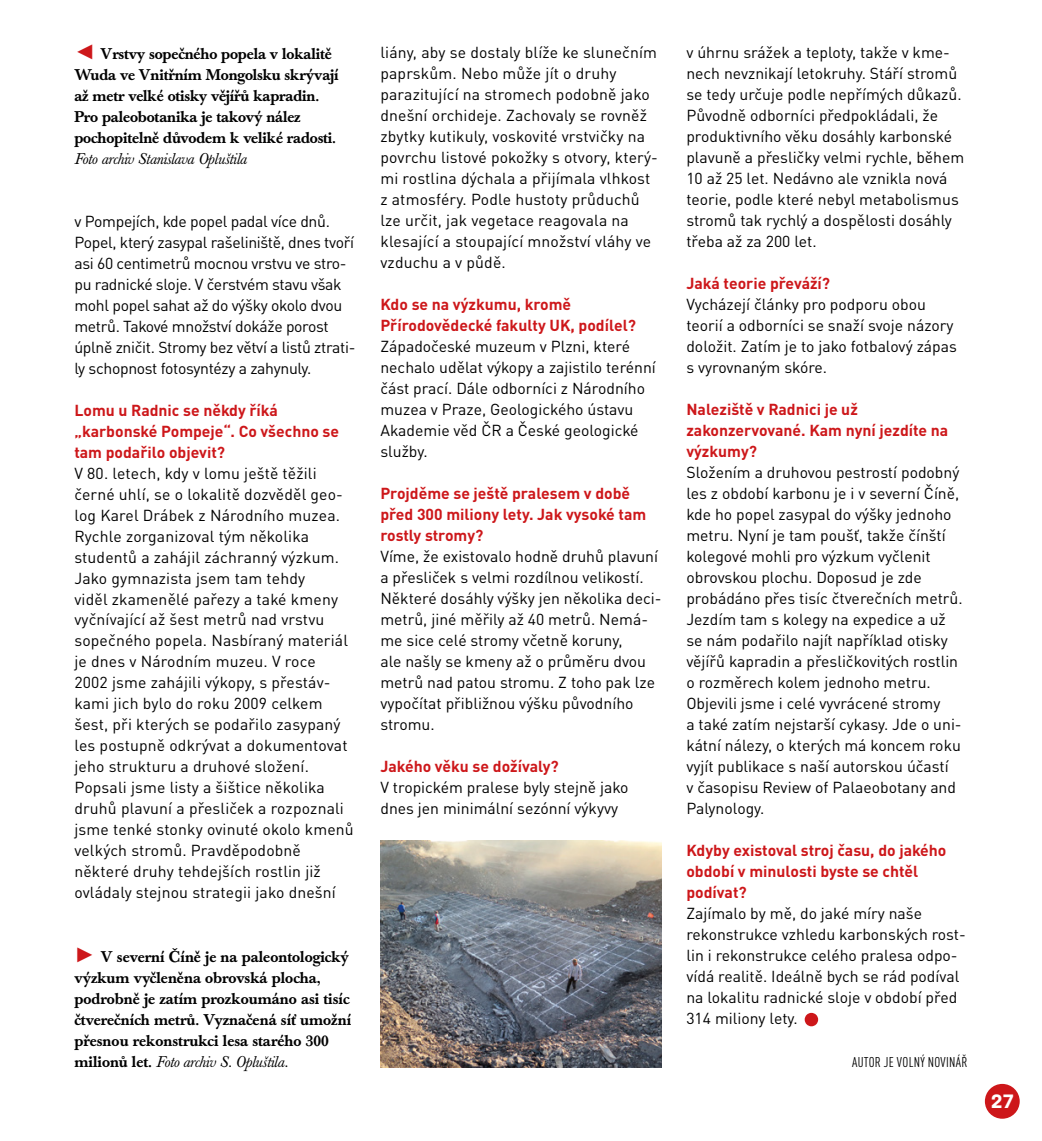
<style>
.page{position:relative;width:1042px;height:1141px;background:#fff}
.page>*{position:absolute;margin:0;border:0;box-sizing:border-box;transform-origin:0 0}
.t1{font:54.25px "Arial";color:#cd171a}
.t2{font:700 19.25px "Nudista";color:#fff}
.t3{font:15.75px/21px "DIN Pro";color:#000}
.t4{font:700 15.75px/21px "DIN Pro";color:#cd171a}
.t5{font:15.75px/21px "DIN Pro";letter-spacing:-.02em;color:#000}
.t6{font:500 15.4px/21px "Baskerville Book Pro";color:#000}
.t7{font:italic 15.4px "Baskerville Book Pro";letter-spacing:-.005em;color:#000}
.t8{font:condensed 14px "DIN Pro";letter-spacing:.02em;color:#000}
.s1{font-family:"Arial";font-weight:400;font-size:21px;color:#cd171a}
.s2{font-weight:400;font-style:italic}
</style>
<div class="page">
<img style="left:380px;top:840px;width:281px;height:227px">
<div style="left:985px;top:1084px;width:34px;height:35px;background:#cd171a;border-radius:50%"></div>
<p class="t6" style="left:74px;top:43px;width:266px"><span class="s1">◄</span> Vrstvy sopečného popela v lokalitě Wuda ve Vnitřním Mongolsku skrývají až metr velké otisky vějířů kapradin.<br>Pro paleobotanika je takový nález pochopitelně důvodem k veliké radosti.</p>
<p class="t7" style="left:74px;top:148px;width:174px">Foto archiv Stanislava Opluštila</p>
<p class="t5" style="left:74px;top:209px;width:283px">v Pompejích, kde popel padal více dnů.<br>Popel, který zasypal rašeliniště, dnes tvoří asi 60 centimetrů mocnou vrstvu ve stro&shy;pu radnické sloje. V čerstvém stavu však mohl popel sahat až do výšky okolo dvou metrů. Takové množství dokáže porost úplně zničit. Stromy bez větví a listů ztrati&shy;ly schopnost fotosyntézy a zahynuly.</p>
<p class="t4" style="left:74px;top:397px;width:266px">Lomu u Radnic se někdy říká „karbonské Pompeje“. Co všechno se tam podařilo objevit?</p>
<p class="t3" style="left:74px;top:461px;width:281px">V 80. letech, kdy v lomu ještě těžili černé uhlí, se o lokalitě dozvěděl geo&shy;log Karel Drábek z Národního muzea.<br>Rychle zorganizoval tým několika studentů a zahájil záchranný výzkum.<br>Jako gymnazista jsem tam tehdy<br>viděl zkamenělé pařezy a také kmeny vyčnívající až šest metrů nad vrstvu sopečného popela. Nasbíraný materiál je dnes v Národním muzeu. V roce<br>2002 jsme zahájili výkopy, s přestáv&shy;kami jich bylo do roku 2009 celkem šest, při kterých se podařilo zasypaný les postupně odkrývat a dokumentovat jeho strukturu a druhové složení.<br>Popsali jsme listy a šištice několika druhů plavuní a přesliček a rozpoznali jsme tenké stonky ovinuté okolo kmenů velkých stromů. Pravděpodobně některé druhy tehdejších rostlin již ovládaly stejnou strategii jako dnešní</p>
<p class="t6" style="left:74px;top:946px;width:278px"><span class="s1">►</span> V severní Číně je na paleontologický výzkum vyčleněna obrovská plocha, podrobně je zatím prozkoumáno asi tisíc čtverečních metrů. Vyznačená síť umožní přesnou rekonstrukci lesa starého 300 milionů let. <span class="s2">Foto archiv S. Opluštila.</span></p>
<p class="t3" style="left:380px;top:41px;width:279px">liány, aby se dostaly blíže ke slunečním paprskům. Nebo může jít o druhy parazitující na stromech podobně jako dnešní orchideje. Zachovaly se rovněž zbytky kutikuly, voskovité vrstvičky na povrchu listové pokožky s otvory, který&shy;mi rostlina dýchala a přijímala vlhkost z atmosféry. Podle hustoty průduchů lze určit, jak vegetace reagovala na klesající a stoupající množství vláhy ve vzduchu a v půdě.</p>
<p class="t4" style="left:380px;top:292px;width:257px">Kdo se na výzkumu, kromě<br>Přírodovědecké fakulty UK, podílel?</p>
<p class="t3" style="left:380px;top:335px;width:277px">Západočeské muzeum v Plzni, které nechalo udělat výkopy a zajistilo terénní část prací. Dále odborníci z Národního muzea v Praze, Geologického ústavu<br>Akademie věd ČR a České geologické služby.</p>
<p class="t4" style="left:380px;top:481px;width:267px">Projděme se ještě pralesem v době před 300 miliony lety. Jak vysoké tam rostly stromy?</p>
<p class="t3" style="left:380px;top:545px;width:283px">Víme, že existovalo hodně druhů plavuní a přesliček s velmi rozdílnou velikostí.<br>Některé dosáhly výšky jen několika deci&shy;metrů, jiné měřily až 40 metrů. Nemá&shy;me sice celé stromy včetně koruny,<br>ale našly se kmeny až o průměru dvou metrů nad patou stromu. Z toho pak lze vypočítat přibližnou výšku původního stromu.</p>
<p class="t4" style="left:380px;top:754px;width:180px">Jakého věku se dožívaly?</p>
<p class="t3" style="left:380px;top:776px;width:250px">V tropickém pralese byly stejně jako dnes jen minimální sezónní výkyvy</p>
<p class="t3" style="left:686px;top:41px;width:279px">v úhrnu srážek a teploty, takže v kme&shy;nech nevznikají letokruhy. Stáří stromů se tedy určuje podle nepřímých důkazů.<br>Původně odborníci předpokládali, že produktivního věku dosáhly karbonské plavuně a přesličky velmi rychle, během 10 až 25 let. Nedávno ale vznikla nová teorie, podle které nebyl metabolismus stromů tak rychlý a dospělosti dosáhly třeba až za 200 let.</p>
<p class="t4" style="left:686px;top:271px;width:145px">Jaká teorie převáží?</p>
<p class="t3" style="left:686px;top:292px;width:272px">Vycházejí články pro podporu obou teorií a odborníci se snaží svoje názory doložit. Zatím je to jako fotbalový zápas s vyrovnaným skóre.</p>
<p class="t4" style="left:686px;top:397px;width:263px">Naleziště v Radnici je už zakonzervované. Kam nyní jezdíte na výzkumy?</p>
<p class="t3" style="left:686px;top:460px;width:278px">Složením a druhovou pestrostí podobný les z období karbonu je i v severní Číně, kde ho popel zasypal do výšky jednoho metru. Nyní je tam poušť, takže čínští kolegové mohli pro výzkum vyčlenit obrovskou plochu. Doposud je zde probádáno přes tisíc čtverečních metrů.<br>Jezdím tam s kolegy na expedice a už se nám podařilo najít například otisky vějířů kapradin a přesličkovitých rostlin o rozměrech kolem jednoho metru.<br>Objevili jsme i celé vyvrácené stromy<br>a také zatím nejstarší cykasy. Jde o uni&shy;kátní nálezy, o kterých má koncem roku vyjít publikace s naší autorskou účastí<br>v časopisu Review of Palaeobotany and Palynology.</p>
<p class="t4" style="left:686px;top:838px;width:262px">Kdyby existoval stroj času, do jakého období v minulosti byste se chtěl podívat?</p>
<p class="t3" style="left:686px;top:901px;width:281px">Zajímalo by mě, do jaké míry naše rekonstrukce vzhledu karbonských rost&shy;lin i rekonstrukce celého pralesa odpo&shy;vídá realitě. Ideálně bych se rád podíval na lokalitu radnické sloje v období před 314 miliony lety.</p>
<h1 class="t1" style="left:802px;top:984px;width:20px">•</h1>
<p class="t8" style="left:852px;top:1052px;width:117px">AUTOR JE VOLNÝ NOVINÁŘ</p>
<p class="t2" style="left:991px;top:1088px;width:25px">27</p>
</div>
